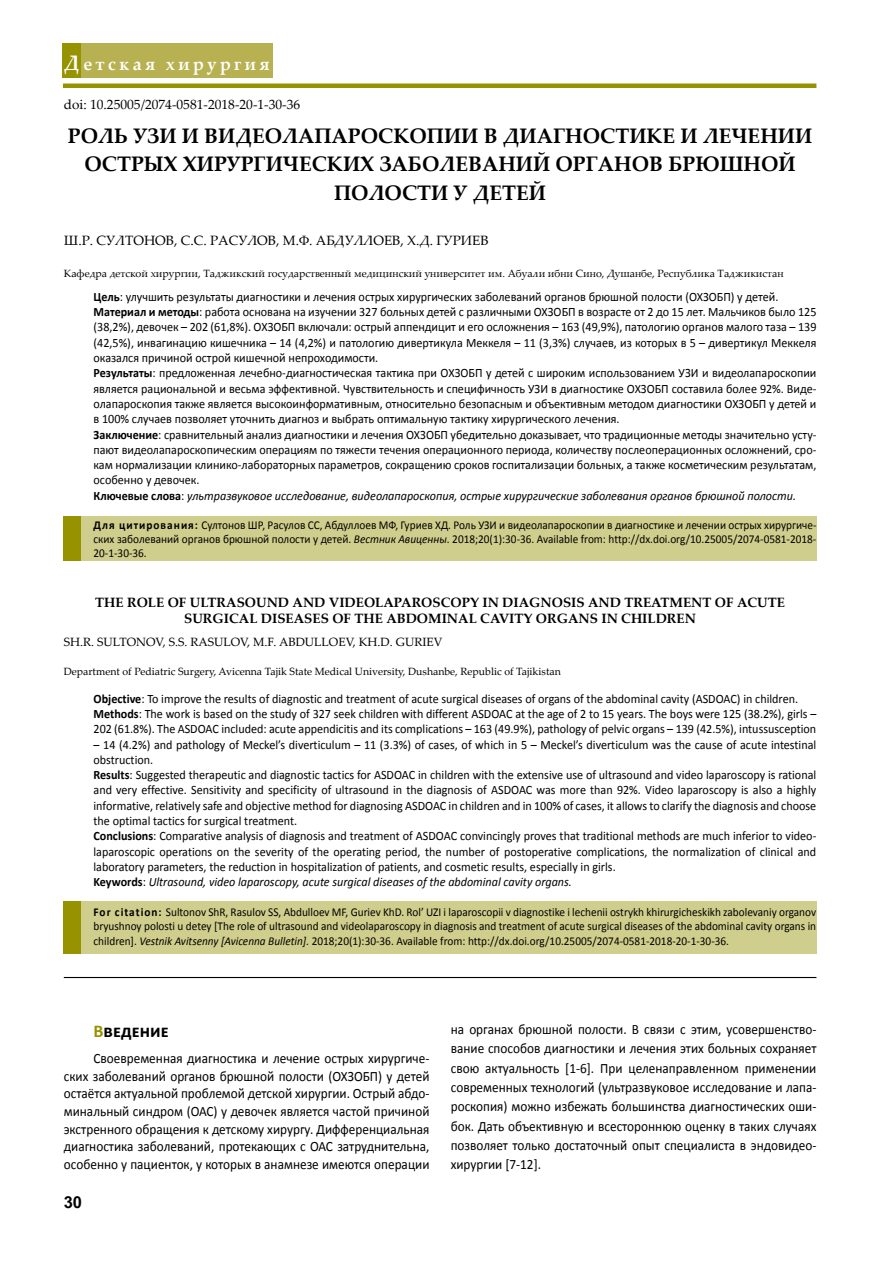
<style>
.page{position:relative;width:893px;height:1263px;background:#fff}
.page>*{position:absolute;margin:0;border:0;box-sizing:border-box;transform-origin:0 0}
.t1{font:700 21px/28.5px "Palatino Linotype";color:#000;text-align:center}
.t2{font:700 18px "Palatino Linotype";letter-spacing:.2em;color:#fff;scale:.93 1}
.t3{font:700 18px "Calibri";color:#000}
.t4{font:700 16.5px "Arial Tj";color:#000}
.t5{font:14.25px/19.4px "Calibri";color:#000;text-align:justify;scale:.93 1}
.t6{font:700 13.5px/16.2px "Palatino Linotype";color:#000;text-align:center}
.t7{font:13.5px "Palatino Linotype";color:#000}
.t8{font:12.75px/15.3px "Calibri Tj";color:#000;scale:.95 1}
.t9{font:12px/14.4px "Calibri Tj";color:#000;text-align:justify;scale:.94 1}
.t10{font:12px "Palatino Linotype";color:#000}
.t11{font:10.5px "Palatino Linotype";color:#000}
.s1{font-size:21px}
.s2{font-family:"Calibri Bold Tj"}
.s3{font-style:italic}
.s4{color:#979200}
</style>
<div class="page">
<div style="left:63px;top:83px;width:753px;height:5px;background:#979200"></div>
<div style="left:64px;top:901px;width:752px;height:53px;background:#d0ce8d"></div>
<div style="left:64px;top:901px;width:17px;height:53px;background:#979200"></div>
<div style="left:64px;top:516px;width:752px;height:45px;background:#d0ce8d"></div>
<div style="left:64px;top:516px;width:17px;height:45px;background:#979200"></div>
<hr style="left:64px;top:977px;width:752px;height:1px;background:#000">
<div style="left:63px;top:44px;width:209px;height:34px;background:#b7b151"></div>
<div style="left:63px;top:44px;width:18px;height:34px;background:#979200"></div>
<h2 class="t2" style="left:64px;top:51px;width:222px"><span class="s1">Д</span>етская хирургия</h2>
<p class="t7" style="left:64px;top:95px;width:238px">doi: 10.25005/2074-0581-2018-20-1-30-36</p>
<h1 class="t1" style="left:68px;top:121px;width:746px">РОЛЬ УЗИ И ВИДЕОЛАПАРОСКОПИИ В ДИАГНОСТИКЕ И ЛЕЧЕНИИ<br>ОСТРЫХ ХИРУРГИЧЕСКИХ ЗАБОЛЕВАНИЙ ОРГАНОВ БРЮШНОЙ<br>ПОЛОСТИ У ДЕТЕЙ</h1>
<p class="t7" style="left:64px;top:230px;width:426px">Ш.Р. Султонов, С.С. Расулов, М.Ф. Абдуллоев, Х.Д. Гуриев</p>
<p class="t11" style="left:64px;top:266px;width:721px">Кафедра детской хирургии, Таджикский государственный медицинский университет им. Абуали ибни Сино, Душанбе, Республика Таджикистан</p>
<p class="t8" style="left:94px;top:288px;width:762px"><span class="s2">Цель</span>: улучшить результаты диагностики и лечения острых хирургических заболеваний органов брюшной полости (ОХЗОБП) у детей.<br><span class="s2">Материал и методы</span>: работа основана на изучении 327 больных детей с различными ОХЗОБП в возрасте от 2 до 15 лет. Мальчиков было 125 (38,2%), девочек – 202 (61,8%). ОХЗОБП включали: острый аппендицит и его осложнения – 163 (49,9%), патологию органов малого таза – 139 (42,5%), инвагинацию кишечника – 14 (4,2%) и патологию дивертикула Меккеля – 11 (3,3%) случаев, из которых в 5 – дивертикул Меккеля оказался причиной острой кишечной непроходимости.<br><span class="s2">Результаты</span>: предложенная лечебно-диагностическая тактика при ОХЗОБП у детей с широким использованием УЗИ и видеолапароскопии является рациональной и весьма эффективной. Чувствительность и специфичность УЗИ в диагностике ОХЗОБП составила более 92%. Виде&shy;олапароскопия также является высокоинформативным, относительно безопасным и объективным методом диагностики ОХЗОБП у детей и в 100% случаев позволяет уточнить диагноз и выбрать оптимальную тактику хирургического лечения.<br><span class="s2">Заключение</span>: сравнительный анализ диагностики и лечения ОХЗОБП убедительно доказывает, что традиционные методы значительно усту&shy;пают видеолапароскопическим операциям по тяжести течения операционного периода, количеству послеоперационных осложнений, сро&shy;кам нормализации клинико-лабораторных параметров, сокращению сроков госпитализации больных, а также косметическим результатам, особенно у девочек.<br><span class="s2">Ключевые слова</span>: <span class="s3">ультразвуковое исследование, видеолапароскопия, острые хирургические заболевания органов брюшной полости.</span></p>
<p class="t9" style="left:94px;top:517px;width:770px"><span class="s2">Для цитирования:</span> Султонов ШР, Расулов СС, Абдуллоев МФ, Гуриев ХД. Роль УЗИ и видеолапароскопии в диагностике и лечении острых хирургиче&shy;ских заболеваний органов брюшной полости у детей. <span class="s3">Вестник Авиценны</span>. 2018;20(1):30-36. Available from: http://dx.doi.org/10.25005/2074-0581-2018- 20-1-30-36.</p>
<p class="t6" style="left:95px;top:594px;width:691px">THE ROLE OF ULTRASOUND AND VIDEOLAPAROSCOPY IN DIAGNOSIS AND TREATMENT OF ACUTE<br>SURGICAL DISEASES OF THE ABDOMINAL CAVITY ORGANS IN CHILDREN</p>
<p class="t10" style="left:64px;top:633px;width:380px">Sh.R. Sultonov, S.S. Rasulov, M.F. Abdulloev, Kh.D. Guriev</p>
<p class="t11" style="left:64px;top:664px;width:498px">Department of Pediatric Surgery, Avicenna Tajik State Medical University, Dushanbe, Republic of Tajikistan</p>
<p class="t8" style="left:94px;top:690px;width:762px"><span class="s2">Objective</span>: To improve the results of diagnostic and treatment of acute surgical diseases of organs of the abdominal cavity (ASDOAC) in children.<br><span class="s2">Methods</span>: The work is based on the study of 327 seek children with different ASDOAC at the age of 2 to 15 years. The boys were 125 (38.2%), girls –<br>202 (61.8%). The ASDOAC included: acute appendicitis and its complications – 163 (49.9%), pathology of pelvic organs – 139 (42.5%), intussusception</p>
<p class="t8" style="left:94px;top:736px;width:762px">– 14 (4.2%) and pathology of Meckel’s diverticulum – 11 (3.3%) of cases, of which in 5 – Meckel’s diverticulum was the cause of acute intestinal obstruction.<br><span class="s2">Results</span>: Suggested therapeutic and diagnostic tactics for ASDOAC in children with the extensive use of ultrasound and video laparoscopy is rational and very effective. Sensitivity and specificity of ultrasound in the diagnosis of ASDOAC was more than 92%. Video laparoscopy is also a highly informative, relatively safe and objective method for diagnosing ASDOAC in children and in 100% of cases, it allows to clarify the diagnosis and choose the optimal tactics for surgical treatment.<br><span class="s2">Conclusions</span>: Comparative analysis of diagnosis and treatment of ASDOAC convincingly proves that traditional methods are much inferior to video&shy;laparoscopic operations on the severity of the operating period, the number of postoperative complications, the normalization of clinical and laboratory parameters, the reduction in hospitalization of patients, and cosmetic results, especially in girls.<br><span class="s2">Keywords</span>: <span class="s3">Ultrasound, video laparoscopy, acute surgical diseases of the abdominal cavity organs.</span></p>
<p class="t9" style="left:94px;top:904px;width:770px"><span class="s2">For citation:</span> Sultonov ShR, Rasulov SS, Abdulloev MF, Guriev KhD. Rol’ UZI i laparoscopii v diagnostike i lechenii ostrykh khirurgicheskikh zabolevaniy organov bryushnoy polosti u detey [The role of ultrasound and videolaparoscopy in diagnosis and treatment of acute surgical diseases of the abdominal cavity organs in children]. <span class="s3">Vestnik Avitsenny [Avicenna Bulletin].</span> 2018;20(1):30-36. Available from: http://dx.doi.org/10.25005/2074-0581-2018-20-1-30-36.</p>
<h2 class="t3" style="left:94px;top:1019px;width:77px"><span class="s4">В</span>ведение</h2>
<p class="t5" style="left:64px;top:1049px;width:395px;line-height:17.7px;text-indent:30px">Своевременная диагностика и лечение острых хирургиче&shy;ских заболеваний органов брюшной полости (ОХЗОБП) у детей остаётся актуальной проблемой детской хирургии. Острый абдо&shy;минальный синдром (ОАС) у девочек является частой причиной экстренного обращения к детскому хирургу. Дифференциальная диагностика заболеваний, протекающих с ОАС затруднительна, особенно у пациенток, у которых в анамнезе имеются операции</p>
<p class="t4" style="left:64px;top:1193px;width:20px">30</p>
<p class="t5" style="left:451px;top:1020px;width:395px">на органах брюшной полости. В связи с этим, усовершенство&shy;вание способов диагностики и лечения этих больных сохраняет свою актуальность [1-6]. При целенаправленном применении современных технологий (ультразвуковое исследование и лапа&shy;роскопия) можно избежать большинства диагностических оши&shy;бок. Дать объективную и всестороннюю оценку в таких случаях позволяет только достаточный опыт специалиста в эндовидео&shy;хирургии [7-12].</p>
</div>
